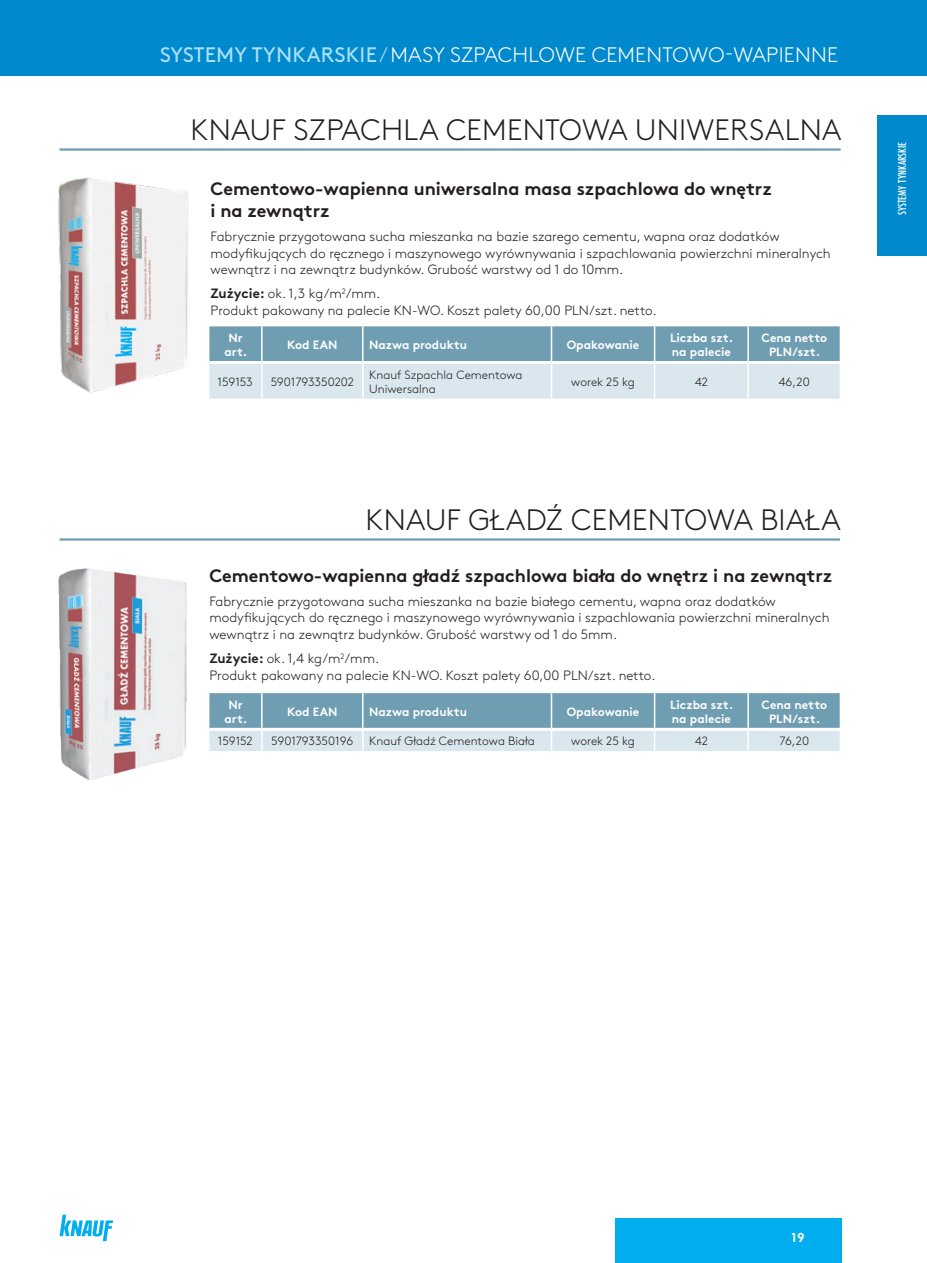
<style>
.page{position:relative;width:927px;height:1263px;background:#fff}
.page>*{position:absolute;margin:0;border:0;box-sizing:border-box;transform-origin:0 0}
.NAZWA_SYSTEMU{font:300 29.55px "Brown Pro";letter-spacing:.01em;color:#231f20}
.PAGINACJA{font:300 21px "Brown Pro";letter-spacing:.01em;color:#fff}
.OPIS_BOLD{font:700 18px/21.6px "Brown Pro";color:#231f20}
.Opis{font:300 13.5px/16.2px "Brown Pro";color:#231f20}
.Tytul_tabeli{font:700 12px/14.4px "Brown Pro";color:#fff}
.dane_tabeli_lewa{font:300 12px/14.4px "Brown Pro";color:#231f20}
.t1{font:500 12px "Futura PT Cond";color:#fff}
.t2{font:800 12px "Futura";color:#fff}
.s1{font-weight:400;color:#aae0f9}
.s2{color:#aae0f9}
.s3{font-weight:700}
</style>
<div class="page">
<div style="left:615px;top:1218px;width:227px;height:45px;background:#00aeef"></div>
<div style="left:877px;top:115px;width:50px;height:140px;background:#0089cc"></div>
<svg style="left:60px;top:1215px;width:53px;height:26px"></svg>
<img style="left:58px;top:568px;width:129px;height:212px">
<div style="left:0;top:0;width:927px;height:75px;background:#0089cc"></div>
<hr style="left:60px;top:148px;width:781px;height:3px;background:#6f9db2">
<hr style="left:60px;top:538px;width:780px;height:3px;background:#6f9db2">
<img style="left:58px;top:178px;width:131px;height:215px">
<svg style="left:209px;top:326px;width:631px;height:73px;background:#a5c2d0"></svg>
<hr style="left:261px;top:364px;width:2px;height:35px;background:#fff">
<hr style="left:362px;top:364px;width:2px;height:35px;background:#fff">
<hr style="left:551px;top:364px;width:1px;height:35px;background:#fff">
<hr style="left:654px;top:364px;width:1px;height:35px;background:#fff">
<hr style="left:747px;top:364px;width:2px;height:35px;background:#fff">
<hr style="left:261px;top:326px;width:2px;height:35px;background:#fff">
<hr style="left:362px;top:326px;width:2px;height:35px;background:#fff">
<hr style="left:551px;top:326px;width:1px;height:35px;background:#fff">
<hr style="left:654px;top:326px;width:1px;height:35px;background:#fff">
<hr style="left:209px;top:361px;width:53px;height:3px;background:#fff">
<hr style="left:262px;top:361px;width:101px;height:3px;background:#fff">
<hr style="left:747px;top:326px;width:2px;height:35px;background:#fff">
<hr style="left:363px;top:361px;width:188px;height:3px;background:#fff">
<hr style="left:551px;top:361px;width:104px;height:3px;background:#fff">
<hr style="left:655px;top:361px;width:93px;height:3px;background:#fff">
<hr style="left:748px;top:361px;width:93px;height:3px;background:#fff">
<svg style="left:209px;top:693px;width:631px;height:58px;background:#97b9c8"></svg>
<hr style="left:261px;top:693px;width:2px;height:35px;background:#fff">
<hr style="left:362px;top:693px;width:2px;height:35px;background:#fff">
<hr style="left:551px;top:693px;width:1px;height:35px;background:#fff">
<hr style="left:654px;top:693px;width:1px;height:35px;background:#fff">
<hr style="left:209px;top:728px;width:53px;height:3px;background:#fff">
<hr style="left:262px;top:728px;width:101px;height:3px;background:#fff">
<hr style="left:747px;top:693px;width:2px;height:35px;background:#fff">
<hr style="left:363px;top:728px;width:188px;height:3px;background:#fff">
<hr style="left:551px;top:728px;width:104px;height:3px;background:#fff">
<hr style="left:655px;top:728px;width:93px;height:3px;background:#fff">
<hr style="left:748px;top:728px;width:93px;height:3px;background:#fff">
<p class="PAGINACJA" style="left:160px;top:39px;width:679px"><span class="s1">SYSTEMY TYNKARSKIE</span><span class="s2">/</span> MASY SZPACHLOWE CEMENTOWO-WAPIENNE</p>
<p class="NAZWA_SYSTEMU" style="left:190px;top:108px;width:652px">KNAUF SZPACHLA CEMENTOWA UNIWERSALNA</p>
<p class="OPIS_BOLD" style="left:211px;top:176px;width:563px">Cementowo-wapienna uniwersalna masa szpachlowa do wnętrz i na zewnątrz</p>
<p class="Opis" style="left:211px;top:228px;width:622px">Fabrycznie przygotowana sucha mieszanka na bazie szarego cementu, wapna oraz dodatków modyfikujących do ręcznego i maszynowego wyrównywania i szpachlowania powierzchni mineralnych wewnątrz i na zewnątrz budynków. Grubość warstwy od 1 do 10mm.</p>
<p class="Opis" style="left:211px;top:285px;width:448px"><span class="s3">Zużycie:</span> ok. 1,3 kg/m<sup>2</sup>/mm.<br>Produkt pakowany na palecie KN-WO. Koszt palety 60,00 PLN/szt. netto.</p>
<p class="Tytul_tabeli" style="left:228px;top:329px;width:16px">Nr</p>
<p class="Tytul_tabeli" style="left:224px;top:343px;width:25px">art.</p>
<p class="Tytul_tabeli" style="left:287px;top:336px;width:52px">Kod EAN</p>
<p class="Tytul_tabeli" style="left:369px;top:336px;width:99px">Nazwa produktu</p>
<p class="Tytul_tabeli" style="left:567px;top:336px;width:74px">Opakowanie</p>
<p class="Tytul_tabeli" style="left:670px;top:329px;width:64px">Liczba szt. na palecie</p>
<p class="Tytul_tabeli" style="left:761px;top:329px;width:67px;text-align:center">Cena netto<br>PLN/szt.</p>
<p class="dane_tabeli_lewa" style="left:218px;top:374px;width:37px">159153</p>
<p class="dane_tabeli_lewa" style="left:271px;top:374px;width:85px">5901793350202</p>
<p class="dane_tabeli_lewa" style="left:369px;top:366px;width:155px">Knauf Szpachla Cementowa<br>Uniwersalna</p>
<p class="dane_tabeli_lewa" style="left:571px;top:374px;width:65px">worek 25 kg</p>
<p class="dane_tabeli_lewa" style="left:695px;top:374px;width:14px">42</p>
<p class="dane_tabeli_lewa" style="left:779px;top:374px;width:33px">46,20</p>
<p class="NAZWA_SYSTEMU" style="left:366px;top:498px;width:477px">KNAUF GŁADŹ CEMENTOWA BIAŁA</p>
<p class="OPIS_BOLD" style="left:209px;top:562px;width:625px">Cementowo-wapienna gładź szpachlowa biała do wnętrz i na zewnątrz</p>
<p class="Opis" style="left:209px;top:592px;width:622px">Fabrycznie przygotowana sucha mieszanka na bazie białego cementu, wapna oraz dodatków modyfikujących do ręcznego i maszynowego wyrównywania i szpachlowania powierzchni mineralnych wewnątrz i na zewnątrz budynków. Grubość warstwy od 1 do 5mm.</p>
<p class="Opis" style="left:209px;top:650px;width:448px"><span class="s3">Zużycie:</span> ok. 1,4 kg/m<sup>2</sup>/mm.<br>Produkt pakowany na palecie KN-WO. Koszt palety 60,00 PLN/szt. netto.</p>
<p class="Tytul_tabeli" style="left:228px;top:696px;width:16px">Nr</p>
<p class="Tytul_tabeli" style="left:224px;top:710px;width:25px">art.</p>
<p class="Tytul_tabeli" style="left:287px;top:703px;width:52px">Kod EAN</p>
<p class="Tytul_tabeli" style="left:369px;top:703px;width:99px">Nazwa produktu</p>
<p class="Tytul_tabeli" style="left:567px;top:703px;width:74px">Opakowanie</p>
<p class="Tytul_tabeli" style="left:670px;top:696px;width:64px">Liczba szt. na palecie</p>
<p class="Tytul_tabeli" style="left:761px;top:696px;width:67px;text-align:center">Cena netto<br>PLN/szt.</p>
<p class="dane_tabeli_lewa" style="left:218px;top:733px;width:36px">159152</p>
<p class="dane_tabeli_lewa" style="left:271px;top:733px;width:84px">5901793350196</p>
<p class="dane_tabeli_lewa" style="left:369px;top:733px;width:167px">Knauf Gładź Cementowa Biała</p>
<p class="dane_tabeli_lewa" style="left:571px;top:733px;width:65px">worek 25 kg</p>
<p class="dane_tabeli_lewa" style="left:695px;top:733px;width:14px">42</p>
<p class="dane_tabeli_lewa" style="left:779px;top:733px;width:31px">76,20</p>
<p class="t1" style="left:895px;top:215px;width:74px;rotate:-90deg">SYSTEMY TYNKARSKIE</p>
<p class="t2" style="left:791px;top:1230px;width:15px">19</p>
</div>
